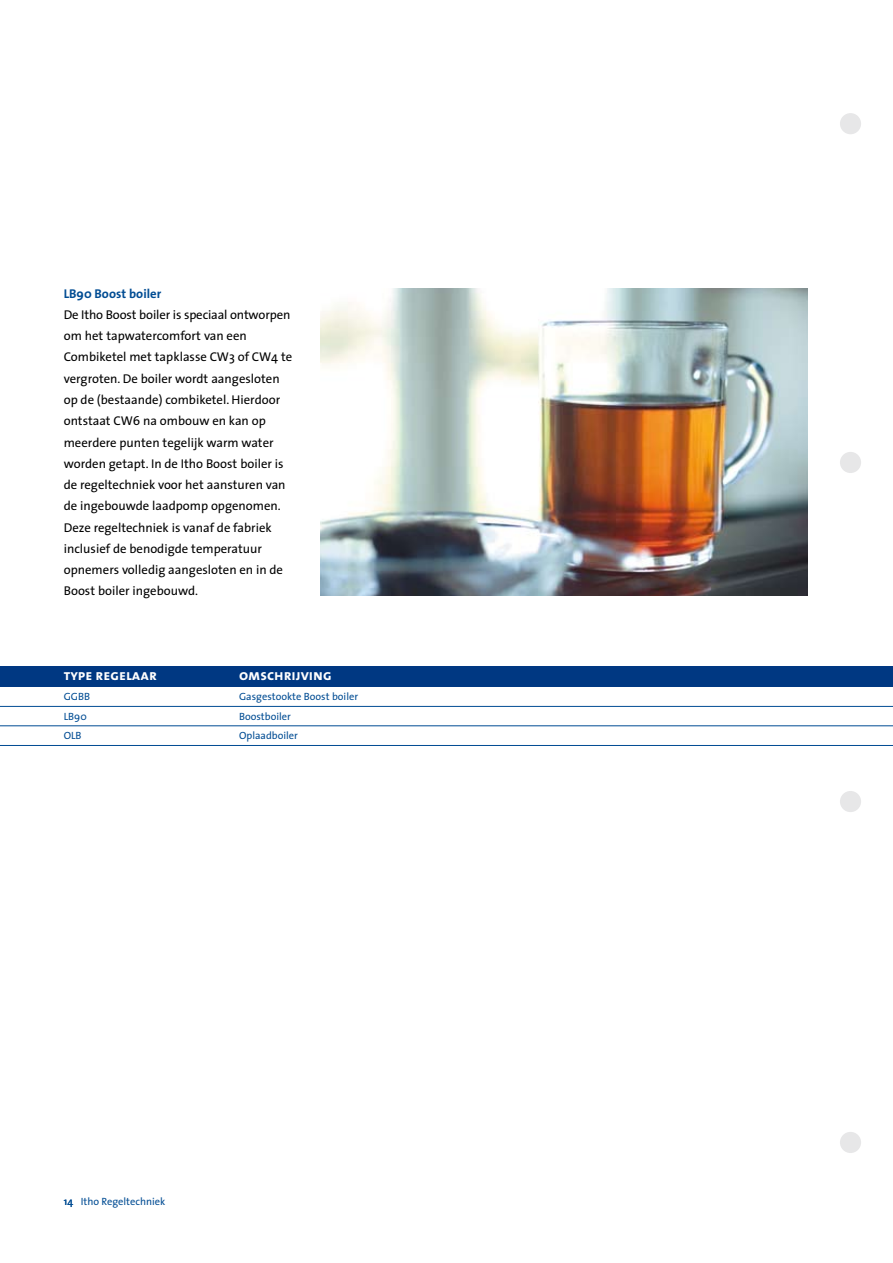
<style>
.page{position:relative;width:893px;height:1263px;background:#fff}
.page>*{position:absolute;margin:0;border:0;box-sizing:border-box;transform-origin:0 0}
.t1{font:15px "The Sans Bold Caps";color:#fff}
.t2{font:12.75px/21.3px "The Sans";color:#000}
.t3{font:700 12.75px "The Sans";color:#004c93}
.t4{font:10.5px "The Sans";color:#004c93}
</style>
<div class="page">
<div style="left:840px;top:113px;width:21px;height:21px;background:#e7e7e8;border-radius:50%"></div>
<div style="left:840px;top:452px;width:21px;height:21px;background:#e7e7e8;border-radius:50%"></div>
<div style="left:840px;top:791px;width:21px;height:21px;background:#e7e7e8;border-radius:50%"></div>
<div style="left:840px;top:1132px;width:21px;height:21px;background:#e7e7e8;border-radius:50%"></div>
<div style="left:0;top:666px;width:893px;height:20px;background:#003882"></div>
<hr style="left:0;top:706px;width:893px;height:1px;background:#004c93">
<hr style="left:0;top:725px;width:893px;height:1px;background:#004c93">
<hr style="left:0;top:745px;width:893px;height:1px;background:#004c93">
<img style="left:320px;top:289px;width:488px;height:306px">
<p class="t3" style="left:64px;top:283px;width:99px">LB90 Boost boiler</p>
<p class="t2" style="left:64px;top:304px;width:230px">De Itho Boost boiler is speciaal ontworpen om het tapwatercomfort van een Combiketel met tapklasse CW3 of CW4 te vergroten. De boiler wordt aangesloten op de (bestaande) combiketel. Hierdoor ontstaat CW6 na ombouw en kan op meerdere punten tegelijk warm water worden getapt. In de Itho Boost boiler is de regeltechniek voor het aansturen van de in-gebouw-de laadpomp opgenomen.<br>Deze regeltechniek is vanaf de fabriek inclusief de benodigde temperatuur opnemers volledig aangesloten en in de Boost boiler ingebouwd.</p>
<p class="t1" style="left:64px;top:663px;width:95px">type regelaar</p>
<p class="t1" style="left:239px;top:663px;width:94px">omschrijving</p>
<p class="t4" style="left:64px;top:688px;width:28px">GGBB</p>
<p class="t4" style="left:239px;top:688px;width:121px">Gasgestookte Boost boiler</p>
<p class="t4" style="left:64px;top:707px;width:25px">LB90</p>
<p class="t4" style="left:239px;top:707px;width:53px">Boostboiler</p>
<p class="t4" style="left:64px;top:727px;width:19px">OLB</p>
<p class="t4" style="left:239px;top:727px;width:60px">Oplaadboiler</p>
<p class="t4" style="left:64px;top:1192px;width:103px">14 Itho Regeltechniek</p>
</div>
